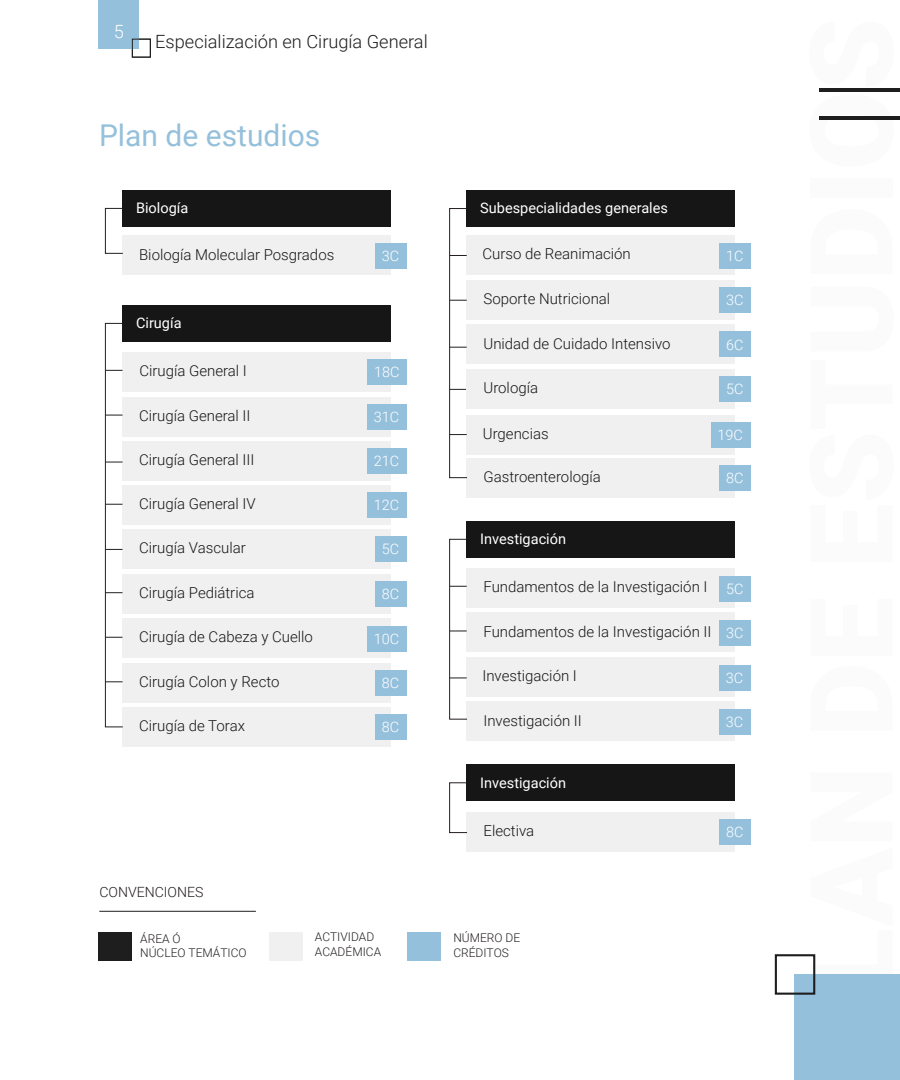
<style>
.page{position:relative;width:900px;height:1080px;background:#fff}
.page>*{position:absolute;margin:0;border:0;box-sizing:border-box;transform-origin:0 0}
.t1{font:30px "Roboto";color:#95c0dc}
.t2{font:300 18.2px "Roboto";color:#1e1e1e}
.t3{font:300 18.2px "Roboto";color:#fff}
.t4{font:300 15px "Roboto";color:#161616}
.t5{font:14.5px "Roboto";color:#fff}
.t6{font:300 14.4px "Roboto";color:#fff}
.t7{font:300 14.1px "Roboto";color:#241e1f}
.t8{font:300 12px/14.4px "Roboto";color:#241e1f}
</style>
<div class="page">
<hr style="left:819px;top:88px;width:81px;height:4px;background:#1e1e1e">
<hr style="left:819px;top:116px;width:81px;height:4px;background:#1e1e1e">
<div style="left:98px;top:0;width:41px;height:48px;background:#95c0dc"></div>
<div style="left:132px;top:39px;width:19px;height:18px;border:1px solid #1e1e1e"></div>
<div style="left:99px;top:932px;width:33px;height:29px;background:#1e1e1e"></div>
<div style="left:269px;top:932px;width:33px;height:29px;background:#f0f0f0"></div>
<div style="left:408px;top:932px;width:33px;height:29px;background:#95c0dc"></div>
<hr style="left:99px;top:911px;width:157px;height:1px;background:#241e1f">
<div style="left:794px;top:974px;width:106px;height:106px;background:#95c0dc"></div>
<div style="left:775px;top:954px;width:40px;height:41px;border:2px solid #1e1e1e"></div>
<div style="left:467px;top:657px;width:268px;height:40px;background:#f0f0f0"></div>
<div style="left:719px;top:665px;width:32px;height:25px;background:#95c0dc"></div>
<div style="left:467px;top:702px;width:268px;height:39px;background:#f0f0f0"></div>
<div style="left:719px;top:709px;width:32px;height:25px;background:#95c0dc"></div>
<div style="left:123px;top:708px;width:268px;height:39px;background:#f0f0f0"></div>
<div style="left:123px;top:190px;width:268px;height:36px;background:#161616"></div>
<div style="left:123px;top:236px;width:268px;height:39px;background:#f0f0f0"></div>
<div style="left:375px;top:243px;width:32px;height:25px;background:#95c0dc"></div>
<div style="left:123px;top:663px;width:268px;height:39px;background:#f0f0f0"></div>
<div style="left:375px;top:671px;width:32px;height:25px;background:#95c0dc"></div>
<div style="left:123px;top:619px;width:268px;height:39px;background:#f0f0f0"></div>
<div style="left:367px;top:626px;width:40px;height:25px;background:#95c0dc"></div>
<svg style="left:105px;top:208px;width:18px;height:46px"></svg>
<div style="left:123px;top:305px;width:268px;height:36px;background:#161616"></div>
<div style="left:375px;top:715px;width:32px;height:25px;background:#95c0dc"></div>
<div style="left:123px;top:352px;width:268px;height:39px;background:#f0f0f0"></div>
<div style="left:368px;top:359px;width:39px;height:25px;background:#95c0dc"></div>
<div style="left:123px;top:397px;width:268px;height:39px;background:#f0f0f0"></div>
<div style="left:367px;top:404px;width:40px;height:25px;background:#95c0dc"></div>
<div style="left:123px;top:441px;width:268px;height:39px;background:#f0f0f0"></div>
<div style="left:367px;top:448px;width:40px;height:25px;background:#95c0dc"></div>
<div style="left:123px;top:485px;width:268px;height:40px;background:#f0f0f0"></div>
<div style="left:367px;top:492px;width:40px;height:26px;background:#95c0dc"></div>
<div style="left:466px;top:415px;width:268px;height:39px;background:#f0f0f0"></div>
<div style="left:711px;top:422px;width:39px;height:25px;background:#95c0dc"></div>
<div style="left:123px;top:574px;width:268px;height:39px;background:#f0f0f0"></div>
<div style="left:375px;top:581px;width:32px;height:25px;background:#95c0dc"></div>
<div style="left:123px;top:529px;width:268px;height:40px;background:#f0f0f0"></div>
<div style="left:375px;top:537px;width:32px;height:25px;background:#95c0dc"></div>
<div style="left:467px;top:236px;width:268px;height:39px;background:#f0f0f0"></div>
<div style="left:719px;top:243px;width:32px;height:25px;background:#95c0dc"></div>
<div style="left:467px;top:568px;width:268px;height:40px;background:#f0f0f0"></div>
<div style="left:719px;top:576px;width:32px;height:25px;background:#95c0dc"></div>
<div style="left:467px;top:613px;width:268px;height:39px;background:#f0f0f0"></div>
<div style="left:719px;top:620px;width:32px;height:25px;background:#95c0dc"></div>
<div style="left:467px;top:458px;width:268px;height:39px;background:#f0f0f0"></div>
<div style="left:719px;top:465px;width:32px;height:26px;background:#95c0dc"></div>
<div style="left:467px;top:280px;width:268px;height:39px;background:#f0f0f0"></div>
<div style="left:719px;top:287px;width:32px;height:25px;background:#95c0dc"></div>
<div style="left:467px;top:325px;width:268px;height:39px;background:#f0f0f0"></div>
<div style="left:719px;top:332px;width:32px;height:25px;background:#95c0dc"></div>
<svg style="left:105px;top:323px;width:18px;height:404px"></svg>
<div style="left:467px;top:191px;width:268px;height:36px;background:#161616"></div>
<svg style="left:449px;top:208px;width:19px;height:270px"></svg>
<div style="left:467px;top:521px;width:268px;height:36px;background:#161616"></div>
<svg style="left:449px;top:539px;width:19px;height:181px"></svg>
<div style="left:467px;top:812px;width:268px;height:39px;background:#f0f0f0"></div>
<div style="left:719px;top:819px;width:32px;height:26px;background:#95c0dc"></div>
<div style="left:467px;top:765px;width:268px;height:36px;background:#161616"></div>
<svg style="left:449px;top:782px;width:18px;height:51px"></svg>
<div style="left:467px;top:370px;width:268px;height:39px;background:#f0f0f0"></div>
<div style="left:719px;top:377px;width:32px;height:25px;background:#95c0dc"></div>
<p class="t3" style="left:114px;top:19px;width:12px">5</p>
<p class="t2" style="left:155px;top:29px;width:274px">Especialización en Cirugía General</p>
<h1 class="t1" style="left:99px;top:115px;width:223px">Plan de estudios</h1>
<p class="t5" style="left:136px;top:198px;width:54px">Biología</p>
<p class="t4" style="left:139px;top:244px;width:197px">Biología Molecular Posgrados</p>
<p class="t6" style="left:382px;top:246px;width:19px">3C</p>
<p class="t5" style="left:136px;top:313px;width:47px">Cirugía</p>
<p class="t4" style="left:139px;top:360px;width:109px">Cirugía General I</p>
<p class="t6" style="left:374px;top:362px;width:27px">18C</p>
<p class="t4" style="left:139px;top:405px;width:113px">Cirugía General II</p>
<p class="t6" style="left:374px;top:406px;width:27px">31C</p>
<p class="t4" style="left:139px;top:449px;width:117px">Cirugía General III</p>
<p class="t6" style="left:374px;top:451px;width:27px">21C</p>
<p class="t4" style="left:139px;top:493px;width:118px">Cirugía General IV</p>
<p class="t6" style="left:374px;top:495px;width:27px">12C</p>
<p class="t4" style="left:139px;top:538px;width:108px">Cirugía Vascular</p>
<p class="t6" style="left:382px;top:539px;width:19px">5C</p>
<p class="t4" style="left:139px;top:582px;width:117px">Cirugía Pediátrica</p>
<p class="t6" style="left:382px;top:584px;width:19px">8C</p>
<p class="t4" style="left:139px;top:627px;width:175px">Cirugía de Cabeza y Cuello</p>
<p class="t6" style="left:374px;top:629px;width:27px">10C</p>
<p class="t4" style="left:139px;top:671px;width:142px">Cirugía Colon y Recto</p>
<p class="t6" style="left:382px;top:673px;width:19px">8C</p>
<p class="t5" style="left:480px;top:198px;width:189px">Subespecialidades generales</p>
<p class="t4" style="left:482px;top:244px;width:150px">Curso de Reanimación</p>
<p class="t6" style="left:726px;top:246px;width:19px">1C</p>
<p class="t4" style="left:483px;top:288px;width:128px">Soporte Nutricional</p>
<p class="t6" style="left:726px;top:290px;width:19px">3C</p>
<p class="t4" style="left:483px;top:333px;width:189px">Unidad de Cuidado Intensivo</p>
<p class="t6" style="left:726px;top:334px;width:19px">6C</p>
<p class="t4" style="left:483px;top:378px;width:56px">Urología</p>
<p class="t6" style="left:726px;top:379px;width:19px">5C</p>
<p class="t4" style="left:483px;top:423px;width:67px">Urgencias</p>
<p class="t6" style="left:717px;top:425px;width:27px">19C</p>
<p class="t4" style="left:483px;top:466px;width:119px">Gastroenterología</p>
<p class="t6" style="left:726px;top:468px;width:19px">8C</p>
<p class="t5" style="left:480px;top:529px;width:87px">Investigación</p>
<p class="t4" style="left:483px;top:576px;width:261px">Fundamentos de la Investigación I <sub>5C</sub></p>
<p class="t4" style="left:483px;top:621px;width:261px">Fundamentos de la Investigación II <sub>3C</sub></p>
<p class="t4" style="left:482px;top:665px;width:96px">Investigación I</p>
<p class="t6" style="left:726px;top:667px;width:19px">3C</p>
<p class="t4" style="left:139px;top:716px;width:107px">Cirugía de Torax</p>
<p class="t4" style="left:483px;top:710px;width:100px">Investigación II</p>
<p class="t6" style="left:726px;top:712px;width:19px">3C</p>
<p class="t6" style="left:382px;top:717px;width:19px">8C</p>
<p class="t5" style="left:480px;top:772px;width:87px">Investigación</p>
<p class="t7" style="left:99px;top:883px;width:106px">CONVENCIONES</p>
<p class="t4" style="left:483px;top:820px;width:52px">Electiva</p>
<p class="t6" style="left:726px;top:822px;width:19px">8C</p>
<p class="t8" style="left:140px;top:931px;width:108px">ÁREA Ó<br>NÚCLEO TEMÁTICO</p>
<p class="t8" style="left:315px;top:929px;width:68px">ACTIVIDAD<br>ACADÉMICA</p>
<p class="t8" style="left:453px;top:930px;width:68px">NÚMERO DE<br>CRÉDITOS</p>
</div>
